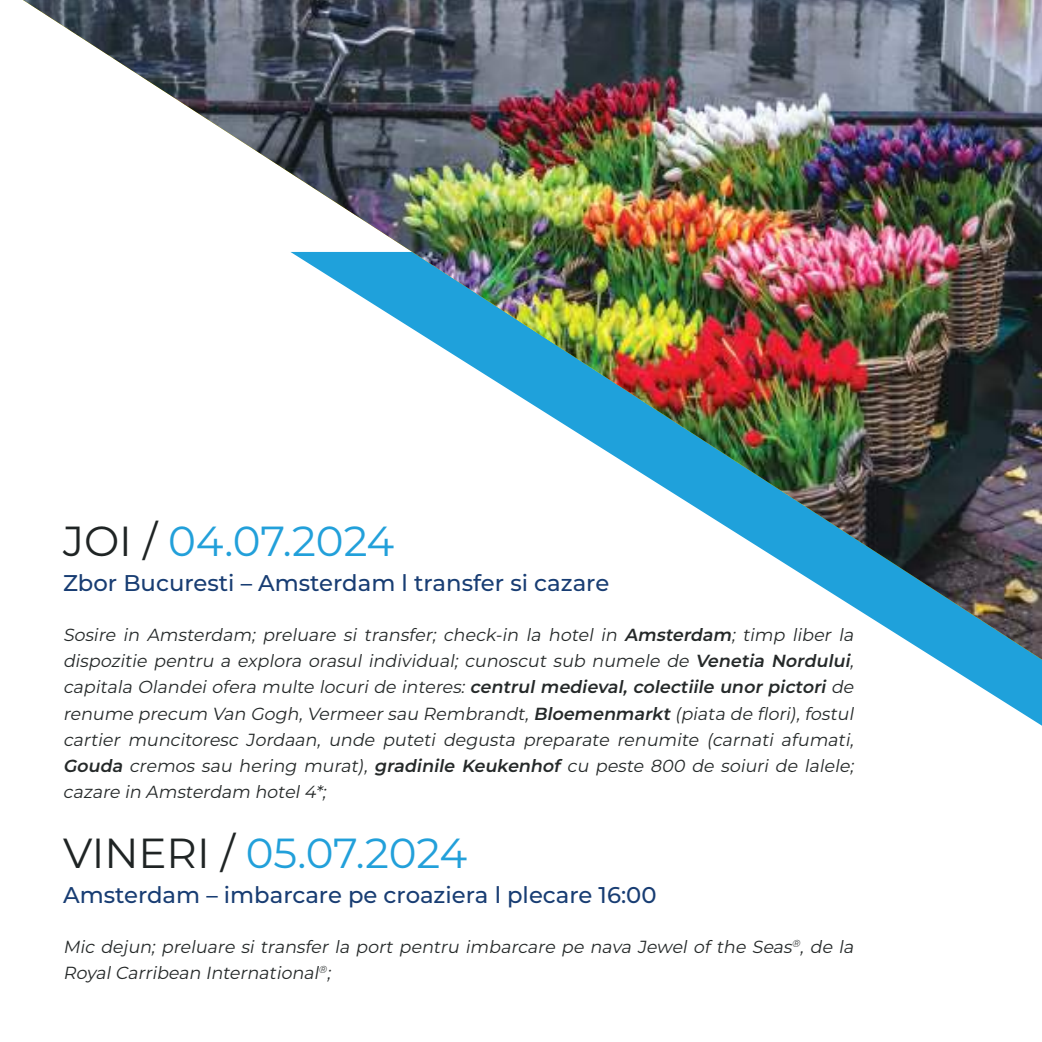
<style>
.page{position:relative;width:1042px;height:1042px;background:#fff}
.page>*{position:absolute;margin:0;border:0;box-sizing:border-box;transform-origin:0 0}
.t1{font:42px "Montserrat";color:#22a0da}
.t2{font:500 22.75px "Montserrat";color:#183d73}
.t3{font:italic 17.5px/26.2px "Montserrat";color:#252929;text-align:justify}
.s1{color:#1f2424}
.s2{font-weight:600}
</style>
<div class="page">
<svg style="left:936px;top:659px;width:106px;height:67px"></svg>
<img style="left:23px;top:0;width:1019px;height:659px">
<h1 class="t1" style="left:63px;top:512px;width:333px"><span class="s1">JOI /</span> 04.07.2024</h1>
<h2 class="t2" style="left:63px;top:567px;width:548px">Zbor Bucuresti – Amsterdam l transfer si cazare</h2>
<p class="t3" style="left:63px;top:621px;width:796px">Sosire in Amsterdam; preluare si transfer; check-in la hotel in <span class="s2">Amsterdam</span>; timp liber la dispozitie pentru a explora orasul individual; cunoscut sub numele de <span class="s2">Venetia Nordului</span>, capitala Olandei ofera multe locuri de interes: <span class="s2">centrul medieval, colectiile unor pictori</span> de renume precum Van Gogh,Vermeersau Rembrandt,<span class="s2">Bloemenmarkt</span>(piata de flori),fostul cartier muncitoresc Jordaan, unde puteti degusta preparate renumite (carnati afumati, <span class="s2">Gouda</span> cremos sau hering murat), <span class="s2">gradinile Keukenhof</span> cu peste 800 de soiuri de lalele; cazare in Amsterdam hotel4*;</p>
<h1 class="t1" style="left:63px;top:824px;width:406px"><span class="s1">VINERI /</span> 05.07.2024</h1>
<h2 class="t2" style="left:63px;top:879px;width:595px">Amsterdam – imbarcare pe croaziera l plecare 16:00</h2>
<p class="t3" style="left:63px;top:933px;width:796px">Mic dejun; preluare si transfer la port pentru imbarcare pe nava Jewel of the Seas<sup>®</sup>, de la<br>RoyalCarribean International<sup>®</sup>;</p>
</div>
